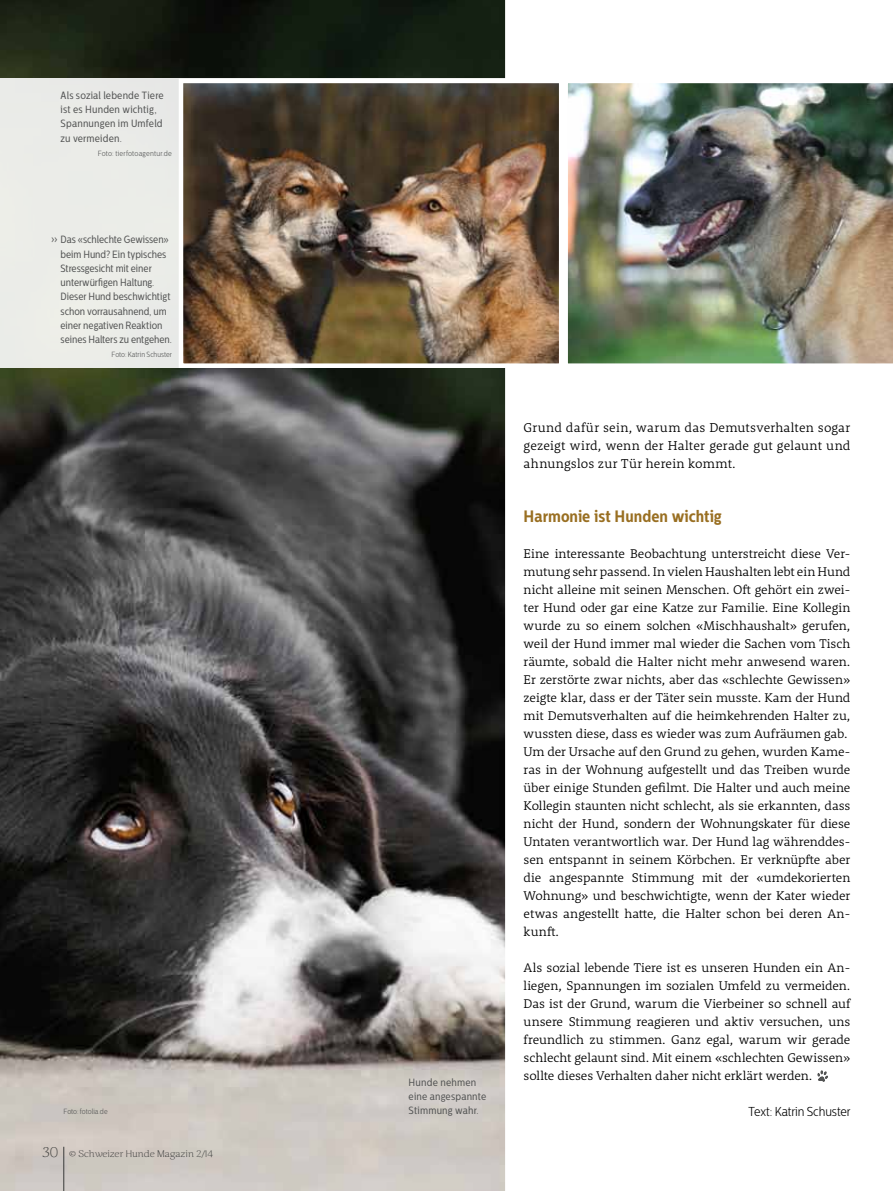
<style>
.page{position:relative;width:893px;height:1191px;background:#fff}
.page>*{position:absolute;margin:0;border:0;box-sizing:border-box;transform-origin:0 0}
.t1{font:700 16.5px "Centrale Sans Cnd";color:#996f22}
.t2{font:300 13.2px/18px "Rooney Pro";letter-spacing:.01em;color:#000;text-align:justify}
.t3{font:300 12.9px/18px "Rooney Pro";letter-spacing:-.01em;color:#000}
.t4{font:300 12.9px "Centrale Sans Cnd";letter-spacing:-.01em;color:#000}
.t5{font:10.5px/14.2px "Centrale Sans Cnd";color:#535454}
.t6{font:200 9px "Caturrita";letter-spacing:.01em;color:#393a39;scale:1.1 1}
.t7{font:300 7.5px "Centrale Sans Cnd";letter-spacing:.005em;color:#535454}
.s1{font-size:13.5px}
</style>
<div class="page">
<img style="left:0;top:0;width:506px;height:1191px">
<div style="left:0;top:79px;width:893px;height:289px;background:#ebece8"></div>
<img style="left:184px;top:84px;width:374px;height:279px">
<div style="left:179px;top:79px;width:384px;height:289px;border:4px solid #fff"></div>
<img style="left:563px;top:79px;width:330px;height:289px">
<div style="left:817px;top:1070px;width:12px;height:12px;background:#000;opacity:.15"></div>
<hr style="left:64px;top:1146px;width:1px;height:45px;background:#393a39">
<p class="t5" style="left:61px;top:88px;width:105px">Als sozial lebende Tiere ist es Hunden wichtig,<br>Spannungen im Umfeld zu vermeiden.</p>
<p class="t7" style="left:98px;top:149px;width:76px">Foto: tierfotoagentur.de</p>
<p class="t5" style="left:61px;top:232px;width:113px">Das «schlechte Gewissen» beim Hund? Ein typisches<br>Stressgesicht mit einer unterwürfigen Haltung.<br>Dieser Hund beschwichtigt schon vorrausahnend, um einer negativen Reaktion seines Halters zu entgehen.</p>
<p class="t7" style="left:112px;top:350px;width:62px">Foto: Katrin Schuster</p>
<p class="t5" style="left:57px;top:247px;width:8px;rotate:-180deg">‹‹</p>
<p class="t5" style="left:409px;top:1075px;width:79px">Hunde nehmen eine angespannte</p>
<p class="t7" style="left:64px;top:1107px;width:46px">Foto: fotolia.de</p>
<p class="t5" style="left:409px;top:1103px;width:72px">Stimmung wahr.</p>
<p class="t6" style="left:43px;top:1148px;width:157px"><span class="s1">30</span> © Schweizer Hunde Magazin 2/14</p>
<p class="t2" style="left:524px;top:418px;width:328px">Grund dafür sein, warum das Demutsverhalten sogar gezeigt wird, wenn der Halter gerade gut gelaunt und ahnungslos zur Tür herein kommt.</p>
<p class="t1" style="left:524px;top:506px;width:200px">Harmonie ist Hunden wichtig</p>
<p class="t3" style="left:524px;top:544px;width:328px">Eine interessante Beobachtung unterstreicht diese Ver&shy;mutung sehr passend. In vielen Haushalten lebt ein Hund nicht alleine mit seinen Menschen. Oft gehört ein zwei&shy;ter Hund oder gar eine Katze zur Familie. Eine Kollegin wurde zu so einem solchen «Mischhaushalt» gerufen, weil der Hund immer mal wieder die Sachen vom Tisch räumte, sobald die Halter nicht mehr anwesend waren.<br>Er zerstörte zwar nichts, aber das «schlechte Gewissen» zeigte klar, dass er der Täter sein musste. Kam der Hund mit Demutsverhalten auf die heimkehrenden Halter zu, wussten diese, dass es wieder was zum Aufräumen gab.<br>Um der Ursache auf den Grund zu gehen, wurden Kame&shy;ras in der Wohnung aufgestellt und das Treiben wurde über einige Stunden gefilmt. Die Halter und auch meine Kollegin staunten nicht schlecht, als sie erkannten, dass nicht der Hund, sondern der Wohnungskater für diese Untaten verantwortlich war. Der Hund lag währenddes&shy;sen entspannt in seinem Körbchen. Er verknüpfte aber die angespannte Stimmung mit der «umdekorierten Wohnung» und beschwichtigte, wenn der Kater wieder etwas angestellt hatte, die Halter schon bei deren An&shy;kunft.</p>
<p class="t3" style="left:524px;top:958px;width:328px;text-align:justify">Als sozial lebende Tiere ist es unseren Hunden ein An&shy;liegen, Spannungen im sozialen Umfeld zu vermeiden.<br>Das ist der Grund, warum die Vierbeiner so schnell auf unsere Stimmung reagieren und aktiv versuchen, uns freundlich zu stimmen. Ganz egal, warum wir gerade schlecht gelaunt sind. Mit einem «schlechten Gewissen» sollte dieses Verhalten daher nicht erklärt werden.</p>
<p class="t4" style="left:749px;top:1104px;width:103px">Text: Katrin Schuster</p>
</div>
